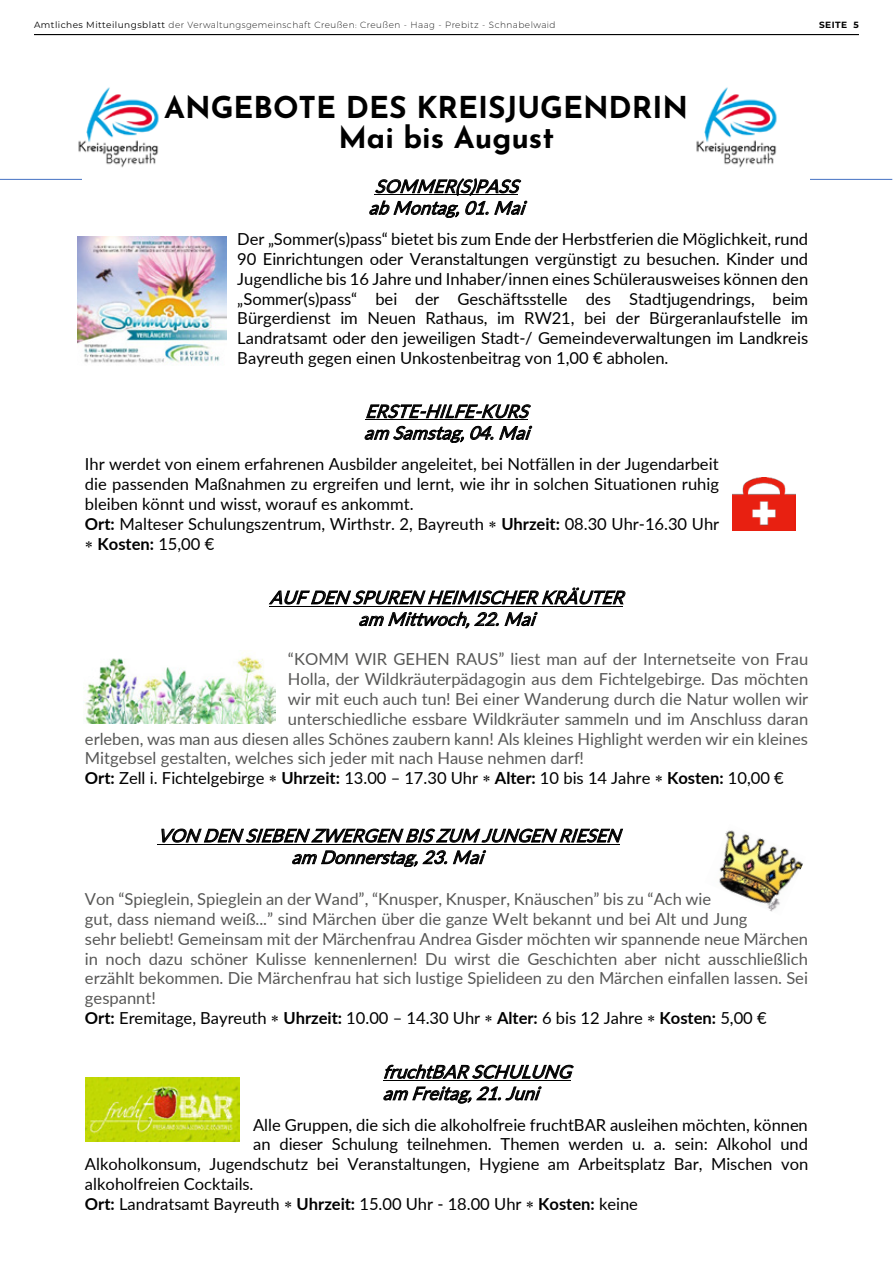
<style>
.page{position:relative;width:893px;height:1263px;background:#fff}
.page>*{position:absolute;margin:0;border:0;box-sizing:border-box;transform-origin:0 0}
.t1{font:700 30px/29.8px "Josefin Sans";color:#000;text-align:center}
.t2{font:italic 18px/21.6px "Lato";color:#000;text-align:center}
.t3{font:16.5px/19.8px "Lato";color:#000;text-align:justify}
.t4{font:16.5px/19.8px "Lato";color:#575756}
.t5{font:200 9px "Montserrat";letter-spacing:.05em;color:#000}
.t6{font:700 9px "Montserrat";letter-spacing:.05em;color:#000}
.s1{font-weight:400}
.s2{font-weight:700}
.s3{font-weight:700;color:#000}
.s4{color:#000}
</style>
<div class="page">
<hr style="left:34px;top:34px;width:825px;height:1px;background:#000">
<img style="left:78px;top:87px;width:81px;height:81px">
<img style="left:696px;top:87px;width:81px;height:81px">
<hr style="left:0;top:179px;width:892px;height:1px;background:#4472c4">
<div style="left:83px;top:175px;width:727px;height:22px;background:#fff"></div>
<hr style="left:375px;top:195px;width:143px;height:1px;background:#000">
<hr style="left:365px;top:420px;width:163px;height:1px;background:#000">
<hr style="left:270px;top:606px;width:353px;height:1px;background:#000">
<hr style="left:158px;top:844px;width:462px;height:1px;background:#000">
<hr style="left:383px;top:1080px;width:188px;height:1px;background:#000">
<img style="left:77px;top:236px;width:149px;height:127px">
<img style="left:732px;top:478px;width:63px;height:52px">
<img style="left:86px;top:1077px;width:154px;height:64px">
<img style="left:83px;top:656px;width:193px;height:67px">
<img style="left:719px;top:830px;width:84px;height:82px">
<p class="t5" style="left:34px;top:19px;width:523px"><span class="s1">Amtliches Mitteilungsblatt</span> der Verwaltungsgemeinschaft Creußen: Creußen - Haag - Prebitz - Schnabelwaid</p>
<p class="t6" style="left:819px;top:18px;width:41px">SEITE 5</p>
<h1 class="t1" style="left:164px;top:89px;width:565px">ANGEBOTE DES KREISJUGENDRINGS<br>Mai bis August</h1>
<p class="t2" style="left:369px;top:175px;width:165px">SOMMER(S)PASS abMontag,01.Mai</p>
<p class="t3" style="left:237px;top:229px;width:573px">Der „Sommer(s)pass“ bietet bis zum Ende der Herbstferien die Möglichkeit, rund 90 Einrichtungen oder Veranstaltungen vergünstigt zu besuchen. Kinder und Jugendliche bis 16 Jahre und Inhaber/innen eines Schülerausweises können den „Sommer(s)pass“ bei der Geschäftsstelle des Stadtjugendrings, beim Bürgerdienst im Neuen Rathaus, im RW21, bei der Bürgeranlaufstelle im Landratsamt oder den jeweiligen Stadt-/ Gemeindeverwaltungen im Landkreis Bayreuth gegen einen Unkostenbeitrag von 1,00 € abholen.</p>
<p class="t2" style="left:364px;top:400px;width:174px;text-align:left">ERSTE-HILFE-KURS am Samstag,04.Mai</p>
<p class="t3" style="left:85px;top:453px;width:636px;text-align:left">Ihr werdet von einem erfahrenen Ausbilder angeleitet, bei Notfällen in der Jugendarbeit die passenden Maßnahmen zu ergreifen und lernt, wie ihr in solchen Situationen ruhig bleiben könnt und wisst, worauf es ankommt.<br><span class="s2">Ort:</span> Malteser Schulungszentrum, Wirthstr. 2, Bayreuth ∗ <span class="s2">Uhrzeit:</span> 08.30 Uhr-16.30 Uhr ∗ <span class="s2">Kosten:</span> 15,00 €</p>
<p class="t2" style="left:270px;top:586px;width:363px">AUFDENSPURENHEIMISCHERKRÄUTER am Mittwoch,22.Mai</p>
<p class="t4" style="left:288px;top:649px;width:522px">“KOMM WIR GEHEN RAUS” liest man auf der Internetseite von Frau</p>
<p class="t4" style="left:288px;top:668px;width:522px">Holla, der Wildkräuterpädagogin aus dem Fichtelgebirge. Das möchten</p>
<p class="t4" style="left:288px;top:688px;width:522px">wir mit euch auch tun! Bei einer Wanderung durch die Natur wollen wir</p>
<p class="t4" style="left:288px;top:708px;width:522px">unterschiedliche essbare Wildkräuter sammeln und im Anschluss daran</p>
<p class="t4" style="left:85px;top:728px;width:724px">erleben, was man aus diesen alles Schönes zaubern kann! Als kleines Highlight werden wir ein kleines</p>
<p class="t4" style="left:85px;top:748px;width:501px">Mitgebsel gestalten, welches sich jeder mit nach Hause nehmen darf!</p>
<p class="t3" style="left:85px;top:768px;width:700px"><span class="s2">Ort:</span> Zell i. Fichtelgebirge ∗ <span class="s2">Uhrzeit:</span> 13.00 – 17.30 Uhr ∗ <span class="s2">Alter:</span> 10 bis 14 Jahre ∗ <span class="s2">Kosten:</span> 10,00 €</p>
<p class="t2" style="left:158px;top:824px;width:472px">VONDENSIEBENZWERGENBISZUM JUNGENRIESEN am Donnerstag,23.Mai</p>
<p class="t4" style="left:85px;top:889px;width:725px">Von “Spieglein, Spieglein an der Wand”, “Knusper, Knusper, Knäuschen” bis zu “Ach wie<br>gut, dass niemand weiß...” sind Märchen über die ganze Welt bekannt und bei Alt und Jung<br>sehr beliebt! Gemeinsam mit der Märchenfrau Andrea Gisder möchten wir spannende neue Märchen in noch dazu schöner Kulisse kennenlernen! Du wirst die Geschichten aber nicht ausschließlich erzählt bekommen. Die Märchenfrau hat sich lustige Spielideen zu den Märchen einfallen lassen. Sei gespannt!<br><span class="s3">Ort:</span> <span class="s4">Eremitage, Bayreuth</span> <span class="s4">∗</span> <span class="s3">Uhrzeit:</span> <span class="s4">10.00 – 14.30 Uhr</span> <span class="s4">∗</span> <span class="s3">Alter:</span> <span class="s4">6 bis 12 Jahre</span> <span class="s4">∗</span> <span class="s3">Kosten:</span> <span class="s4">5,00 €</span></p>
<p class="t2" style="left:383px;top:1060px;width:197px;text-align:left">fruchtBARSCHULUNG am Freitag,21.Juni</p>
<p class="t3" style="left:253px;top:1114px;width:556px">Alle Gruppen, die sich die alkoholfreie fruchtBAR ausleihen möchten, können</p>
<p class="t3" style="left:253px;top:1134px;width:556px">an dieser Schulung teilnehmen. Themen werden u. a. sein: Alkohol und</p>
<p class="t3" style="left:85px;top:1154px;width:725px">Alkoholkonsum, Jugendschutz bei Veranstaltungen, Hygiene am Arbeitsplatz Bar, Mischen von</p>
<p class="t3" style="left:85px;top:1173px;width:170px">alkoholfreien Cocktails.</p>
<p class="t3" style="left:85px;top:1194px;width:554px"><span class="s2">Ort:</span> Landratsamt Bayreuth ∗ <span class="s2">Uhrzeit:</span> 15.00 Uhr - 18.00 Uhr ∗ <span class="s2">Kosten:</span> keine</p>
</div>
